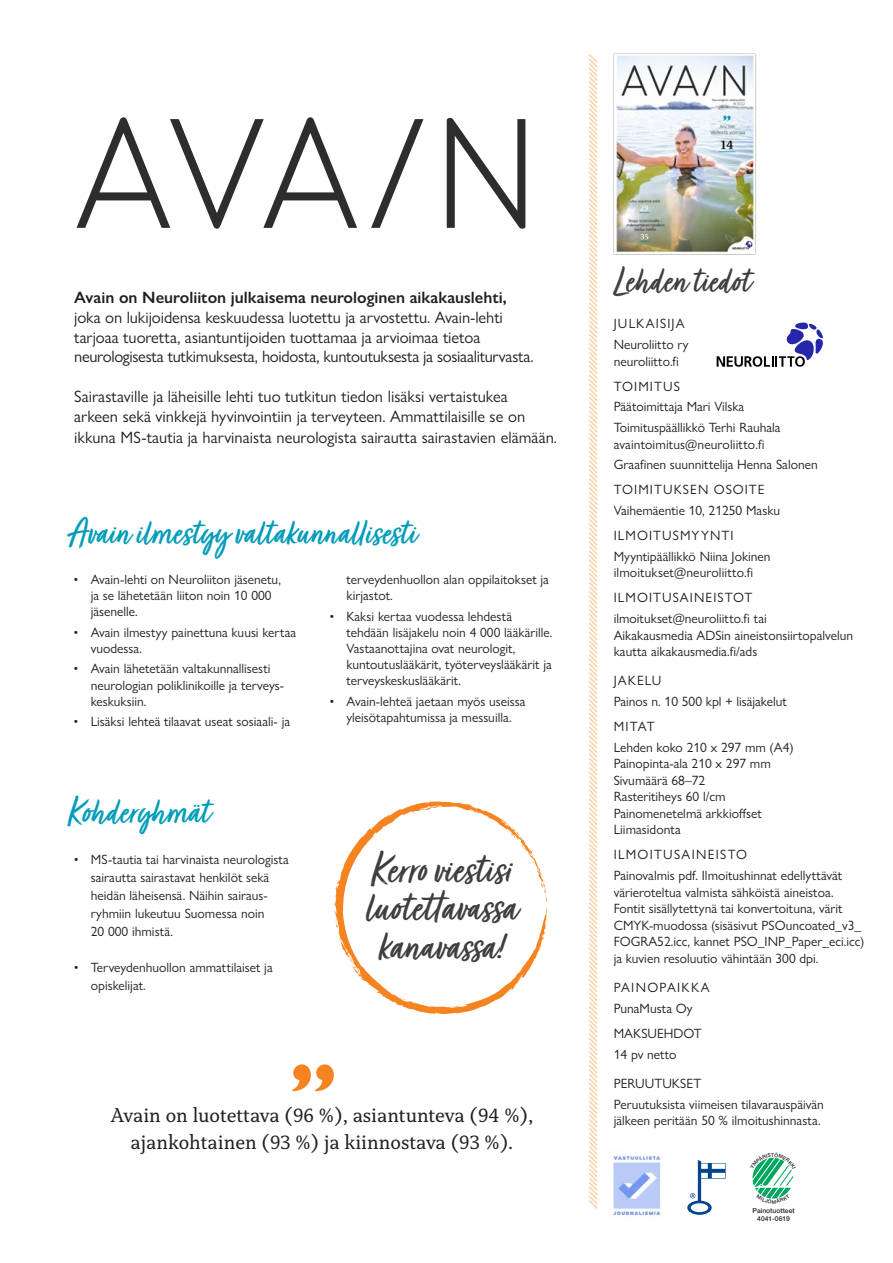
<style>
.page{position:relative;width:893px;height:1263px;background:#fff}
.page>*{position:absolute;margin:0;border:0;box-sizing:border-box;transform-origin:0 0}
.t1{font:800 69px "Gill Sans Nova";color:#f58420}
.Leipis_kainalo{font:47.1px/38.4px "Turbinado Pro";color:#3e3e3f}
.Leipis_kainalo-2{font:40.5px "Turbinado Pro";color:#009cb9}
.Leipis_kainalo-3{font:40.5px "Turbinado Pro";color:#3e3e3f}
.Nosto_keskitetty{font:21px/27px "Capitolina";color:#231f20;text-align:center}
.t2{font:16.5px/19.8px "Gill Sans Nova";color:#231f20}
.Leipis_kainalo-4{font:13.5px/16.2px "Gill Sans Nova";color:#231f20}
.Leipis_kainalo-5{font:13.5px "Gill Sans Nova";letter-spacing:.08em;color:#231f20}
.Leipis_kainalo-6{font:13.5px "Gill Sans Nova";letter-spacing:.095em;color:#231f20}
.Leipis_kainalo-7{font:13.5px "Gill Sans Nova";letter-spacing:.075em;color:#231f20}
.Leipis_kainalo-8{font:13.5px "Gill Sans Nova";letter-spacing:.085em;color:#231f20}
.t3{font:500 6.75px/7.9px "Helvetica Neue";color:#231f20;text-align:center}
.t4{font:500 4.8px/5.7px "Helvetica Neue LT Std";color:#231f20;text-align:center}
.s1{font-weight:600}
</style>
<div class="page">
<svg style="left:371px;top:119px;width:52px;height:109px"></svg>
<svg style="left:447px;top:118px;width:78px;height:111px"></svg>
<svg style="left:77px;top:117px;width:280px;height:112px"></svg>
<svg style="left:717px;top:322px;width:106px;height:45px"></svg>
<img style="left:616px;top:55px;width:138px;height:198px">
<svg style="left:589px;top:54px;width:9px;height:1155px"></svg>
<svg style="left:334px;top:801px;width:213px;height:213px"></svg>
<svg style="left:541px;top:880px;width:6px;height:28px"></svg>
<svg style="left:507px;top:827px;width:26px;height:28px"></svg>
<svg style="left:470px;top:805px;width:18px;height:12px"></svg>
<svg style="left:409px;top:812px;width:5px;height:3px"></svg>
<svg style="left:334px;top:908px;width:11px;height:39px"></svg>
<svg style="left:349px;top:955px;width:9px;height:19px"></svg>
<svg style="left:366px;top:982px;width:10px;height:9px"></svg>
<svg style="left:393px;top:994px;width:13px;height:6px"></svg>
<svg style="left:452px;top:1006px;width:9px;height:2px"></svg>
<svg style="left:687px;top:1160px;width:39px;height:55px"></svg>
<img style="left:613px;top:1155px;width:48px;height:61px">
<svg style="left:752px;top:1157px;width:42px;height:42px"></svg>
<p class="t2" style="left:74px;top:287px;width:461px"><span class="s1">Avain on Neuroliiton julkaisema neurologinen aikakauslehti, </span>joka on lukijoidensa keskuudessa luotettu ja arvostettu. Avain-lehti tarjoaa tuoretta, asiantuntijoiden tuottamaa ja arvioimaa tietoa neurologisesta tutkimuksesta, hoidosta, kuntoutuksesta ja sosiaaliturvasta.</p>
<p class="t2" style="left:74px;top:386px;width:452px">Sairastaville ja läheisille lehti tuo tutkitun tiedon lisäksi vertaistukea arkeen sekä vinkkejä hyvinvointiin ja terveyteen. Ammattilaisille se on</p>
<p class="t2" style="left:74px;top:428px;width:484px">ikkuna MS-tautia ja harvinaista neurologista sairautta sairastavien elämään.</p>
<p class="Leipis_kainalo-2" style="left:68px;top:511px;width:348px">Avain ilmestyy valtakunnallisesti</p>
<p class="Leipis_kainalo-4" style="left:346px;top:571px;width:204px">terveydenhuollon alan oppilaitokset ja kirjastot.</p>
<p class="Leipis_kainalo-4" style="left:346px;top:608px;width:208px;text-indent:-17px">• Kaksi kertaa vuodessa lehdestä tehdään lisäjakelu noin 4 000 lääkärille.<br>Vastaanottajina ovat neurologit, kuntoutuslääkärit, työterveyslääkärit ja terveyskeskuslääkärit.</p>
<p class="Leipis_kainalo-4" style="left:329px;top:693px;width:198px;text-align:center">• Avain-lehteä jaetaan myös useissa yleisötapahtumissa ja messuilla.</p>
<p class="Leipis_kainalo-4" style="left:91px;top:571px;width:192px;text-indent:-17px">• Avain-lehti on Neuroliiton jäsenetu, ja se lähetetään liiton noin 10 000 jäsenelle.</p>
<p class="Leipis_kainalo-4" style="left:91px;top:624px;width:207px;text-indent:-17px">• Avain ilmestyy painettuna kuusi kertaa vuodessa.</p>
<p class="Leipis_kainalo-4" style="left:91px;top:661px;width:195px;text-indent:-17px">• Avain lähetetään valtakunnallisesti neurologian poliklinikoille ja terveys&shy;keskuksiin.</p>
<p class="Leipis_kainalo-4" style="left:74px;top:713px;width:218px">• Lisäksi lehteä tilaavat useat sosiaali- ja</p>
<p class="Leipis_kainalo-2" style="left:68px;top:790px;width:141px">Kohderyhmät</p>
<p class="Leipis_kainalo-4" style="left:91px;top:850px;width:199px;line-height:18px;text-indent:-17px">• MS-tautia tai harvinaista neurologista sairautta sairastavat henkilöt sekä heidän läheisensä. Näihin sairaus&shy;ryhmiin lukeutuu Suomessa noin<br>20 000 ihmistä.</p>
<p class="Leipis_kainalo-4" style="left:91px;top:958px;width:183px;line-height:18px;text-indent:-17px">• Terveydenhuollon ammattilaiset ja opiskelijat.</p>
<p class="t1" style="left:290px;top:1045px;width:50px">”</p>
<p class="Leipis_kainalo" style="left:365px;top:854px;width:154px">Kerro viestisi luotettavassa kanavassa!</p>
<p class="Nosto_keskitetty" style="left:111px;top:1102px;width:424px">Avain on luotettava (96 %), asiantunteva (94 %), ajankohtainen (93 %) ja kiinnostava (93 %).</p>
<p class="Leipis_kainalo-3" style="left:614px;top:259px;width:136px">Lehden tiedot</p>
<p class="Leipis_kainalo-8" style="left:614px;top:316px;width:72px">JULKAISIJA</p>
<p class="Leipis_kainalo-4" style="left:614px;top:336px;width:76px">Neuroliitto ry</p>
<p class="Leipis_kainalo-4" style="left:614px;top:353px;width:67px">neuroliitto.fi</p>
<p class="Leipis_kainalo-5" style="left:614px;top:378px;width:68px">TOIMITUS</p>
<p class="Leipis_kainalo-4" style="left:614px;top:399px;width:132px">Päätoimittaja Mari Vilska</p>
<p class="Leipis_kainalo-4" style="left:614px;top:419px;width:168px">Toimituspäällikkö Terhi Rauhala avaintoimitus@neuroliitto.fi</p>
<p class="Leipis_kainalo-4" style="left:614px;top:457px;width:205px">Graafinen suunnittelija Henna Salonen</p>
<p class="Leipis_kainalo-7" style="left:614px;top:482px;width:152px">TOIMITUKSEN OSOITE</p>
<p class="Leipis_kainalo-4" style="left:614px;top:502px;width:168px">Vaihemäentie 10, 21250 Masku</p>
<p class="Leipis_kainalo-5" style="left:614px;top:527px;width:121px">ILMOITUSMYYNTI</p>
<p class="Leipis_kainalo-4" style="left:614px;top:548px;width:158px">Myyntipäällikkö Niina Jokinen</p>
<p class="Leipis_kainalo-4" style="left:614px;top:565px;width:141px">ilmoitukset@neuroliitto.fi</p>
<p class="Leipis_kainalo-5" style="left:614px;top:590px;width:140px">ILMOITUSAINEISTOT</p>
<p class="Leipis_kainalo-4" style="left:614px;top:610px;width:155px">ilmoitukset@neuroliitto.fi tai</p>
<p class="Leipis_kainalo-4" style="left:614px;top:627px;width:241px">Aikakausmedia ADSin aineistonsiirtopalvelun kautta aikakausmedia.fi/ads</p>
<p class="Leipis_kainalo-4" style="left:614px;top:673px;width:49px">JAKELU</p>
<p class="Leipis_kainalo-4" style="left:614px;top:693px;width:175px">Painos n. 10 500 kpl + lisäjakelut</p>
<p class="Leipis_kainalo-4" style="left:614px;top:718px;width:43px">MITAT</p>
<p class="Leipis_kainalo-4" style="left:614px;top:739px;width:181px">Lehden koko 210 x 297 mm (A4)</p>
<p class="Leipis_kainalo-4" style="left:614px;top:756px;width:159px">Painopinta-ala 210 x 297 mm</p>
<p class="Leipis_kainalo-4" style="left:614px;top:772px;width:93px">Sivumäärä 68–72</p>
<p class="Leipis_kainalo-4" style="left:614px;top:789px;width:113px">Rasteritiheys 60 l/cm</p>
<p class="Leipis_kainalo-4" style="left:614px;top:805px;width:149px">Painomenetelmä arkkioffset</p>
<p class="Leipis_kainalo-4" style="left:614px;top:822px;width:68px">Liimasidonta</p>
<p class="Leipis_kainalo-6" style="left:614px;top:847px;width:135px">ILMOITUSAINEISTO</p>
<p class="Leipis_kainalo-4" style="left:614px;top:867px;width:252px">Painovalmis pdf. Ilmoitushinnat edellyttävät värieroteltua valmista sähköistä aineistoa.<br>Fontit sisällytettynä tai konvertoituna, värit CMYK-muodossa (sisäsivut PSOuncoated_v3_ FOGRA52.icc, kannet PSO_INP_Paper_eci.icc) ja kuvien resoluutio vähintään 300 dpi.</p>
<p class="Leipis_kainalo-6" style="left:614px;top:979px;width:98px">PAINOPAIKKA</p>
<p class="Leipis_kainalo-4" style="left:614px;top:1000px;width:80px">PunaMusta Oy</p>
<p class="Leipis_kainalo-4" style="left:614px;top:1025px;width:90px">MAKSUEHDOT</p>
<p class="Leipis_kainalo-4" style="left:614px;top:1046px;width:64px">14 pv netto</p>
<p class="Leipis_kainalo-4" style="left:614px;top:1075px;width:89px">PERUUTUKSET</p>
<p class="Leipis_kainalo-4" style="left:614px;top:1095px;width:212px">Peruutuksista viimeisen tilavarauspäivän jälkeen peritään 50 % ilmoitushinnasta.</p>
<p class="t4" style="left:758px;top:1205px;width:31px">Painotuotteet<br>1234 5678</p>
<p class="t3" style="left:752px;top:1206px;width:44px">Painotuotteet<br>4041-0619</p>
</div>
